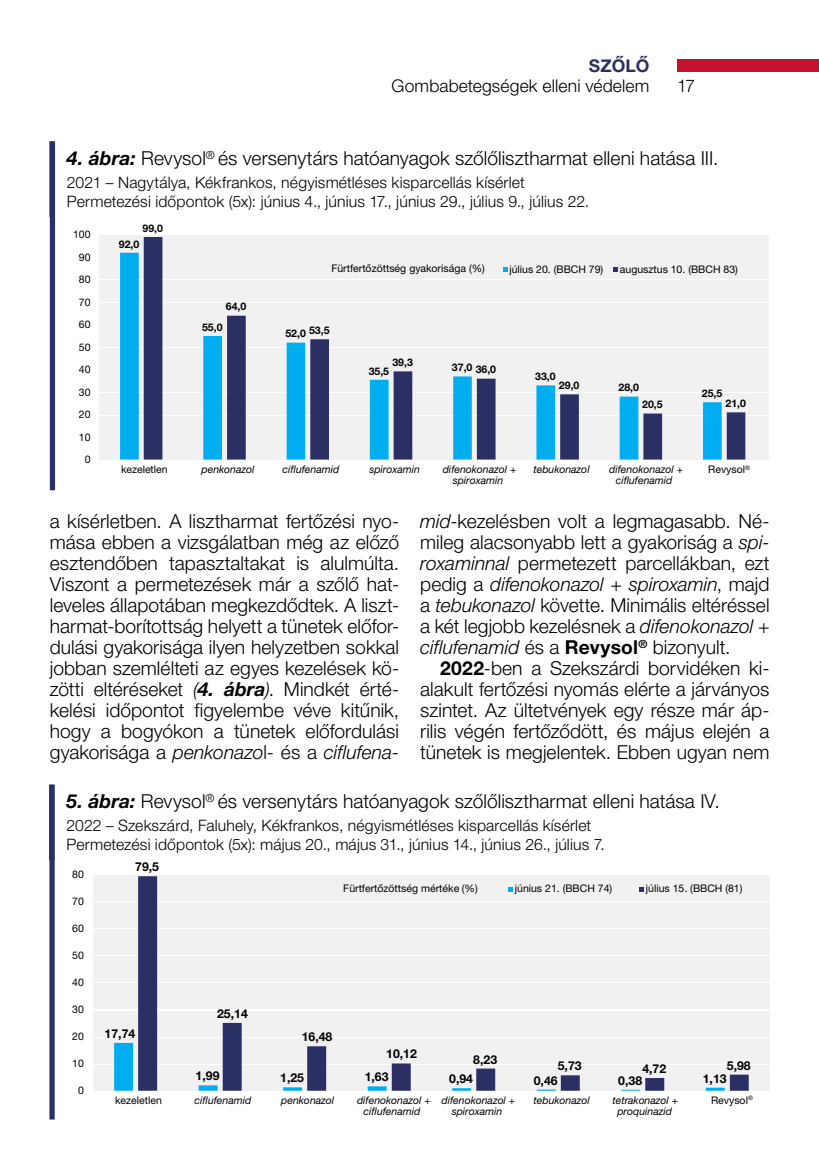
<style>
.page{position:relative;width:819px;height:1166px;background:#fff}
.page>*{position:absolute;margin:0;border:0;box-sizing:border-box;transform-origin:0 0}
.t1{font:300 19.25px/21px "Helvetica Neue LT Pro";color:#000;text-align:justify}
.t2{font:300 17.5px "Helvetica Neue LT Pro";letter-spacing:.005em;color:#000}
.t3{font:700 17.5px "Helvetica Neue LT Pro";letter-spacing:.005em;color:#2b2f64}
.t4{font:300 15.75px/19.2px "Helvetica Neue LT Pro";letter-spacing:.01em;color:#000}
.t5{font:700 12.25px "Helvetica Neue LT Pro";letter-spacing:.005em;color:#000}
.t6{font:10.5px "Helvetica Neue LT Pro";color:#000}
.t7{font:italic 10.5px/11.7px "Helvetica Neue LT Pro";color:#000;text-align:center}
.t8{font:700 10.5px "Helvetica Neue LT Pro";color:#000}
.s1{font-weight:700;font-style:italic}
.s2{font-style:italic}
.s3{font-weight:700}
</style>
<div class="page">
<div style="left:677px;top:60px;width:142px;height:12px;background:#c4122f"></div>
<div style="left:49px;top:784px;width:6px;height:335px;background:#2b2f64"></div>
<div style="left:93px;top:875px;width:676px;height:26px;background:#f1f1f2"></div>
<div style="left:93px;top:902px;width:676px;height:26px;background:#f1f1f2"></div>
<div style="left:93px;top:929px;width:676px;height:26px;background:#f1f1f2"></div>
<div style="left:93px;top:956px;width:676px;height:26px;background:#f1f1f2"></div>
<div style="left:93px;top:983px;width:676px;height:26px;background:#f1f1f2"></div>
<div style="left:93px;top:1010px;width:676px;height:26px;background:#f1f1f2"></div>
<div style="left:93px;top:1037px;width:676px;height:26px;background:#f1f1f2"></div>
<div style="left:93px;top:1065px;width:676px;height:25px;background:#f1f1f2"></div>
<svg style="left:114px;top:1043px;width:24px;height:47px"></svg>
<svg style="left:138px;top:876px;width:610px;height:214px"></svg>
<svg style="left:508px;top:887px;width:5px;height:4px"></svg>
<svg style="left:639px;top:887px;width:4px;height:4px"></svg>
<div style="left:49px;top:141px;width:6px;height:76px;background:#787a9c"></div>
<div style="left:50px;top:141px;width:5px;height:349px;background:#2b2f64"></div>
<div style="left:100px;top:235px;width:668px;height:22px;background:#f1f1f2"></div>
<div style="left:100px;top:257px;width:668px;height:22px;background:#f1f1f2"></div>
<div style="left:100px;top:280px;width:668px;height:22px;background:#f1f1f2"></div>
<div style="left:100px;top:303px;width:668px;height:21px;background:#f1f1f2"></div>
<div style="left:100px;top:325px;width:668px;height:22px;background:#f1f1f2"></div>
<div style="left:100px;top:348px;width:668px;height:22px;background:#f1f1f2"></div>
<div style="left:100px;top:370px;width:668px;height:22px;background:#f1f1f2"></div>
<div style="left:100px;top:393px;width:668px;height:22px;background:#f1f1f2"></div>
<div style="left:100px;top:416px;width:668px;height:21px;background:#f1f1f2"></div>
<div style="left:100px;top:438px;width:668px;height:22px;background:#f1f1f2"></div>
<svg style="left:120px;top:253px;width:24px;height:206px;fill:#00aeef"></svg>
<svg style="left:144px;top:237px;width:601px;height:222px"></svg>
<svg style="left:502px;top:267px;width:5px;height:5px"></svg>
<svg style="left:613px;top:267px;width:5px;height:5px"></svg>
<p class="t3" style="left:588px;top:55px;width:62px">SZŐLŐ</p>
<p class="t2" style="left:391px;top:75px;width:259px">Gombabetegségek elleni védelem</p>
<p class="t2" style="left:677px;top:75px;width:19px">17</p>
<p class="t1" style="left:67px;top:147px;width:653px"><span class="s1">4. ábra:</span> Revysol<sup>®</sup> és versenytárs hatóanyagok szőlőlisztharmat elleni hatása III.</p>
<p class="t4" style="left:67px;top:172px;width:523px">2021 – Nagytálya, Kékfrankos, négyismétléses kisparcellás kísérlet<br>Permetezési időpontok (5x): június 4., június 17., június 29., július 9., július 22.</p>
<p class="t8" style="left:119px;top:237px;width:22px">92,0</p>
<p class="t8" style="left:142px;top:222px;width:22px">99,0</p>
<p class="t6" style="left:73px;top:228px;width:19px">100</p>
<p class="t6" style="left:79px;top:251px;width:13px">90</p>
<p class="t6" style="left:79px;top:273px;width:13px">80</p>
<p class="t6" style="left:79px;top:296px;width:13px">70</p>
<p class="t6" style="left:79px;top:318px;width:13px">60</p>
<p class="t6" style="left:79px;top:341px;width:13px">50</p>
<p class="t6" style="left:79px;top:363px;width:13px">40</p>
<p class="t6" style="left:79px;top:385px;width:13px">30</p>
<p class="t6" style="left:79px;top:408px;width:13px">20</p>
<p class="t6" style="left:79px;top:430px;width:13px">10</p>
<p class="t6" style="left:85px;top:453px;width:7px">0</p>
<p class="t8" style="left:226px;top:300px;width:22px">64,0</p>
<p class="t8" style="left:202px;top:320px;width:22px">55,0</p>
<p class="t6" style="left:331px;top:262px;width:155px">Fürtfertőzöttség gyakorisága (%)</p>
<p class="t6" style="left:509px;top:262px;width:95px">július 20. (BBCH 79)</p>
<p class="t6" style="left:620px;top:262px;width:119px">augusztus 10. (BBCH 83)</p>
<p class="t8" style="left:309px;top:324px;width:22px">53,5</p>
<p class="t8" style="left:285px;top:327px;width:22px">52,0</p>
<p class="t8" style="left:392px;top:356px;width:22px">39,3</p>
<p class="t8" style="left:368px;top:364px;width:22px">35,5</p>
<p class="t8" style="left:452px;top:361px;width:22px">37,0</p>
<p class="t8" style="left:475px;top:363px;width:22px">36,0</p>
<p class="t8" style="left:535px;top:370px;width:22px">33,0</p>
<p class="t8" style="left:559px;top:379px;width:22px">29,0</p>
<p class="t8" style="left:618px;top:381px;width:22px">28,0</p>
<p class="t8" style="left:701px;top:387px;width:22px">25,5</p>
<p class="t8" style="left:642px;top:398px;width:22px">20,5</p>
<p class="t8" style="left:725px;top:397px;width:22px">21,0</p>
<p class="t6" style="left:121px;top:463px;width:48px">kezeletlen</p>
<p class="t7" style="left:201px;top:463px;width:54px">penkonazol</p>
<p class="t7" style="left:282px;top:463px;width:58px">ciflufenamid</p>
<p class="t7" style="left:369px;top:463px;width:52px">spiroxamin</p>
<p class="t7" style="left:443px;top:464px;width:75px;line-height:10.3px">difenokonazol + spiroxamin</p>
<p class="t7" style="left:533px;top:463px;width:58px">tebukonazol</p>
<p class="t7" style="left:609px;top:464px;width:75px;line-height:10.3px">difenokonazol + ciflufenamid</p>
<p class="t6" style="left:708px;top:463px;width:43px">Revysol<sup>®</sup></p>
<p class="t1" style="left:50px;top:510px;width:351px">a kísérletben. A lisztharmat fertőzési nyo&shy;mása ebben a vizsgálatban még az előző esztendőben tapasztaltakat is alulmúlta.<br>Viszont a permetezések már a szőlő hat&shy;leveles állapotában megkezdődtek. A liszt&shy;harmat-borítottság helyett a tünetek előfor&shy;dulási gyakorisága ilyen helyzetben sokkal jobban szemlélteti az egyes kezelések kö&shy;zötti eltéréseket <span class="s2">(</span><span class="s1">4. ábra</span><span class="s2">)</span>. Mindkét érté&shy;kelési időpontot figyelembe véve kitűnik, hogy a bogyókon a tünetek előfordulási gyakorisága a <span class="s2">penkonazo</span>l- és a <span class="s2">ciflufena-</span></p>
<p class="t1" style="left:420px;top:510px;width:351px"><span class="s2">mid</span>-kezelésben volt a legmagasabb. Né&shy;mileg alacsonyabb lett a gyakoriság a <span class="s2">spi&shy;roxaminnal</span> permetezett parcellákban, ezt pedig a <span class="s2">difenokonazol + spiroxamin</span>, majd a <span class="s2">tebukonazol</span> követte. Minimális eltéréssel a két legjobb kezelésnek a <span class="s2">difenokonazol + ciflufenamid</span> és a <span class="s3">Revysol</span><sup>®</sup> bizonyult.</p>
<p class="t1" style="left:420px;top:657px;width:351px;text-indent:20px"><span class="s3">2022</span>-ben a Szekszárdi borvidéken ki&shy;alakult fertőzési nyomás elérte a járványos szintet. Az ültetvények egy része már áp&shy;rilis végén fertőződött, és május elején a tünetek is megjelentek. Ebben ugyan nem</p>
<p class="t1" style="left:67px;top:790px;width:654px"><span class="s1">5. ábra:</span> Revysol<sup>®</sup> és versenytárs hatóanyagok szőlőlisztharmat elleni hatása IV.</p>
<p class="t4" style="left:67px;top:815px;width:539px">2022 – Szekszárd, Faluhely, Kékfrankos, négyismétléses kisparcellás kísérlet<br>Permetezési időpontok (5x): május 20., május 31., június 14., június 26., július 7.</p>
<p class="t6" style="left:72px;top:868px;width:13px">80</p>
<p class="t6" style="left:72px;top:895px;width:13px">70</p>
<p class="t6" style="left:72px;top:922px;width:13px">60</p>
<p class="t6" style="left:72px;top:949px;width:13px">50</p>
<p class="t6" style="left:72px;top:976px;width:13px">40</p>
<p class="t6" style="left:72px;top:1003px;width:13px">30</p>
<p class="t6" style="left:72px;top:1030px;width:13px">20</p>
<p class="t6" style="left:72px;top:1057px;width:13px">10</p>
<p class="t6" style="left:78px;top:1084px;width:7px">0</p>
<p class="t5" style="left:135px;top:859px;width:25px">79,5</p>
<p class="t6" style="left:343px;top:882px;width:136px">Fürtfertőzöttség mértéke (%)</p>
<p class="t6" style="left:515px;top:882px;width:99px">június 21. (BBCH 74)</p>
<p class="t6" style="left:646px;top:882px;width:98px">július 15. (BBCH (81)</p>
<p class="t5" style="left:105px;top:1026px;width:32px">17,74</p>
<p class="t5" style="left:217px;top:1006px;width:32px">25,14</p>
<p class="t5" style="left:301px;top:1029px;width:32px">16,48</p>
<p class="t5" style="left:386px;top:1046px;width:32px">10,12</p>
<p class="t5" style="left:473px;top:1051px;width:25px">8,23</p>
<p class="t5" style="left:557px;top:1058px;width:25px">5,73</p>
<p class="t5" style="left:642px;top:1061px;width:25px">4,72</p>
<p class="t5" style="left:726px;top:1057px;width:25px">5,98</p>
<p class="t5" style="left:196px;top:1068px;width:25px">1,99</p>
<p class="t5" style="left:280px;top:1070px;width:25px">1,25</p>
<p class="t5" style="left:364px;top:1069px;width:25px">1,63</p>
<p class="t5" style="left:449px;top:1071px;width:25px">0,94</p>
<p class="t5" style="left:533px;top:1072px;width:25px">0,46</p>
<p class="t5" style="left:618px;top:1073px;width:25px">0,38</p>
<p class="t5" style="left:702px;top:1071px;width:25px">1,13</p>
<p class="t6" style="left:115px;top:1094px;width:48px">kezeletlen</p>
<p class="t7" style="left:194px;top:1094px;width:58px">ciflufenamid</p>
<p class="t7" style="left:281px;top:1094px;width:54px">penkonazol</p>
<p class="t7" style="left:357px;top:1094px;width:75px">difenokonazol + ciflufenamid</p>
<p class="t7" style="left:441px;top:1094px;width:75px">difenokonazol + spiroxamin</p>
<p class="t7" style="left:533px;top:1094px;width:58px">tebukonazol</p>
<p class="t7" style="left:612px;top:1094px;width:67px">tetrakonazol + proquinazid</p>
<p class="t6" style="left:711px;top:1094px;width:43px">Revysol<sup>®</sup></p>
</div>
